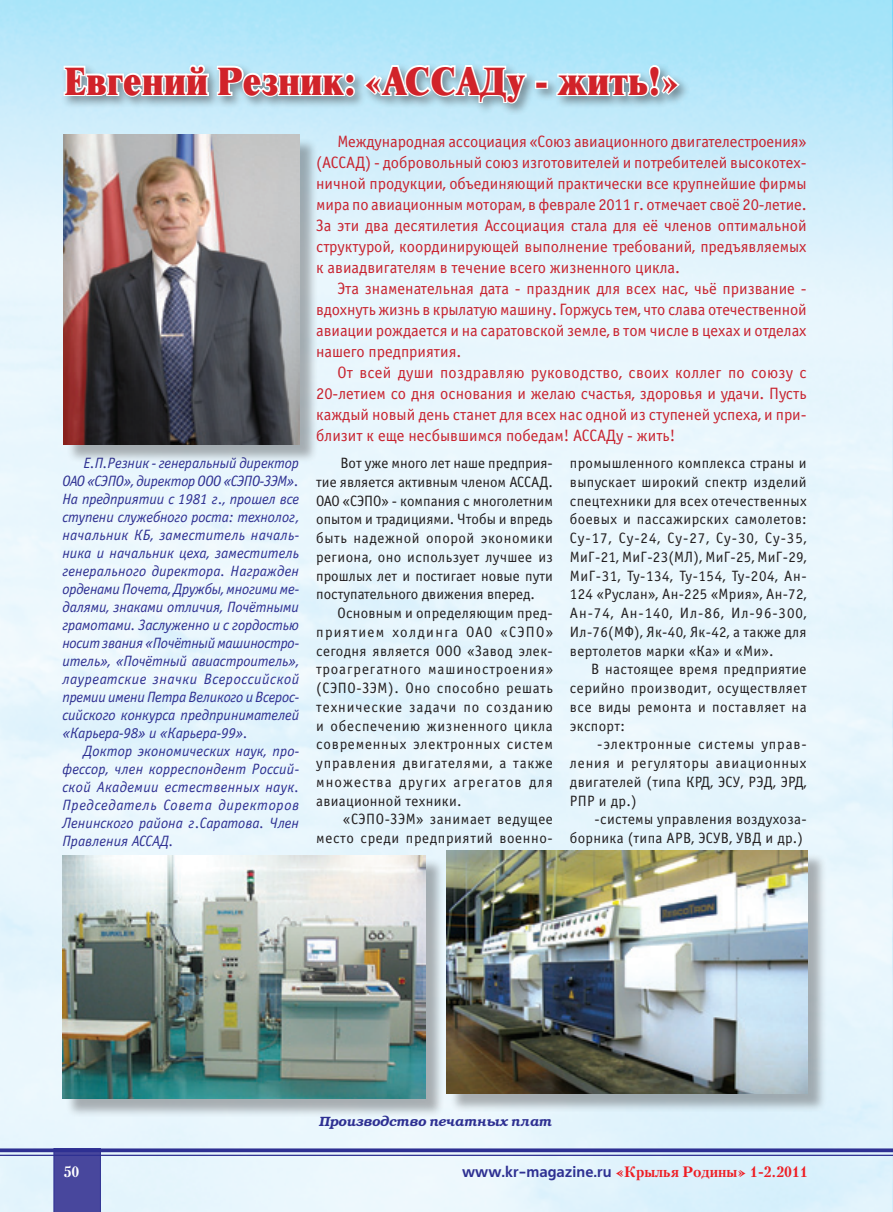
<style>
.page{position:relative;width:893px;height:1212px;background:#fff}
.page>*{position:absolute;margin:0;border:0;box-sizing:border-box;transform-origin:0 0}
.zegolovok{font:39px "Newton XC";letter-spacing:.01em;color:#d1232a;scale:.9 1}
.t1{font:16.5px/21px "Officina Sans C";color:#c82430;text-align:justify}
.t2{font:15px/18.8px "Officina Sans C";letter-spacing:.02em;color:#231f20;text-align:justify}
.t3{font:italic 15px/18px "Officina Sans C";letter-spacing:-.005em;color:#2e3092;text-align:justify}
.t4{font:15px/18.8px "Officina Sans C";letter-spacing:.04em;color:#231f20;text-align:right}
.t5{font:700 15px "Petersburg C";color:#ee1d23}
.t6{font:700 15px "Petersburg C";color:#fff}
.podpis{font:italic 600 13.5px "Bookman C";color:#2e3092}
.s1{font-family:"Free Set C";color:#2e3092}
</style>
<div class="page">
<img style="left:0;top:0;width:892px;height:1212px">
<div style="left:54px;top:1152px;width:47px;height:60px;background:#48479d"></div>
<svg style="left:0;top:1148px;width:892px;height:4px;background:#41459d"></svg>
<hr style="left:0;top:1154px;width:893px;height:2px;background:#2e3092">
<hr style="left:892px;top:0;width:1px;height:1212px;background:#f1dcc2">
<div style="left:60px;top:61px;width:630px;height:54px;background:#231f20;opacity:.45"></div>
<svg style="left:62px;top:63px;width:294px;height:35px"></svg>
<svg style="left:362px;top:63px;width:166px;height:42px"></svg>
<div style="left:535px;top:81px;width:13px;height:8px;border:3px solid #fff"></div>
<svg style="left:555px;top:63px;width:127px;height:79px;background:#c0e1ef"></svg>
<div style="left:65px;top:857px;width:379px;height:260px;background:#231f20;opacity:.34"></div>
<img style="left:63px;top:855px;width:362px;height:243px">
<div style="left:449px;top:852px;width:378px;height:260px;background:#231f20;opacity:.34"></div>
<img style="left:447px;top:850px;width:361px;height:243px">
<div style="left:66px;top:137px;width:252px;height:326px;background:#231f20;opacity:.34"></div>
<img style="left:64px;top:135px;width:235px;height:309px">
<p class="zegolovok" style="left:64px;top:59px;width:685px">Евгений Резник: «АССАДу - жить!»</p>
<p class="t3" style="left:62px;top:454px;width:238px;text-indent:21px">Е.П.Резник - генеральный директор ОАО «СЭПО», директор ООО «СЭПО-ЗЭМ».<br>На предприятии с 1981 г., прошел все ступени служебного роста: технолог, начальник КБ, заместитель началь&shy;ника и начальник цеха, заместитель генерального директора. Награжден орденами Почета, Дружбы, многими ме&shy;далями, знаками отличия, Почётными грамотами. Заслуженно и с гордостью носит звания «Почётный машиностро&shy;итель», «Почётный авиастроитель», лауреатские значки Всероссийской премии имени Петра Великого и Всерос&shy;сийского конкурса предпринимателей «Карьера-98» и «Карьера-99».</p>
<p class="t3" style="left:62px;top:742px;width:238px;text-indent:21px">Доктор экономических наук, про&shy;фессор, член корреспондент Россий&shy;ской Академии естественных наук.<br>Председатель Совета директоров Ленинского района г.Саратова. Член Правления АССАД.</p>
<p class="t1" style="left:316px;top:131px;width:492px;text-indent:21px">Международная ассоциация «Союз авиационного двигателестроения» (АССАД) - добровольный союз изготовителей и потребителей высокотех&shy;ничной продукции, объединяющий практически все крупнейшие фирмы мира по авиационным моторам, в феврале 2011 г. отмечает своё 20-летие.<br>За эти два десятилетия Ассоциация стала для её членов оптимальной структурой, координирующей выполнение требований, предъявляемых к авиадвигателям в течение всего жизненного цикла.</p>
<p class="t1" style="left:316px;top:278px;width:492px;text-indent:21px">Эта знаменательная дата - праздник для всех нас, чьё призвание - вдохнуть жизнь в крылатую машину. Горжусь тем, что слава отечественной авиации рождается и на саратовской земле, в том числе в цехах и отделах нашего предприятия.</p>
<p class="t1" style="left:316px;top:362px;width:492px;text-indent:21px">От всей души поздравляю руководство, своих коллег по союзу с 20-летием со дня основания и желаю счастья, здоровья и удачи. Пусть каждый новый день станет для всех нас одной из ступеней успеха, и при&shy;близит к еще несбывшимся победам! АССАДу - жить!</p>
<p class="t2" style="left:316px;top:454px;width:238px;text-indent:24px">Вот уже много лет наше предприя&shy;тие является активным членом АССАД.<br>ОАО «СЭПО» - компания с многолетним опытом и традициями. Чтобы и впредь быть надежной опорой экономики региона, оно использует лучшее из прошлых лет и постигает новые пути поступательного движения вперед.</p>
<p class="t2" style="left:316px;top:604px;width:238px;text-indent:21px">Основным и определяющим пред&shy;приятием холдинга ОАО «СЭПО» сегодня является ООО «Завод элек&shy;троагрегатного машиностроения» (СЭПО-ЗЭМ). Оно способно решать технические задачи по созданию и обеспечению жизненного цикла современных электронных систем управления двигателями, а также множества других агрегатов для авиационной техники.</p>
<p class="t4" style="left:316px;top:810px;width:238px">«СЭПО-ЗЭМ» занимает ведущее место среди предприятий военно-</p>
<p class="t2" style="left:570px;top:454px;width:238px">промышленного комплекса страны и выпускает широкий спектр изделий спецтехники для всех отечественных боевых и пассажирских самолетов:<br>Су-17, Су-24, Су-27, Су-30, Су-35, МиГ-21, МиГ-23(МЛ), МиГ-25, МиГ-29, МиГ-31, Ту-134, Ту-154, Ту-204, Ан-124 «Руслан», Ан-225 «Мрия», Ан-72, Ан-74, Ан-140, Ил-86, Ил-96-300, Ил-76(МФ), Як-40, Як-42, а также для вертолетов марки «Ка» и «Ми».</p>
<p class="t2" style="left:570px;top:660px;width:238px;text-indent:21px">В настоящее время предприятие серийно производит, осуществляет все виды ремонта и поставляет на экспорт:</p>
<p class="t2" style="left:570px;top:735px;width:238px;text-indent:27px">-электронные системы управ&shy;ления и регуляторы авиационных двигателей (типа КРД, ЭСУ, РЭД, ЭРД, РПР и др.)</p>
<p class="t2" style="left:570px;top:810px;width:238px;text-align:right">-системы управления воздухоза&shy;борника (типа АРВ, ЭСУВ, УВД и др.)</p>
<p class="podpis" style="left:319px;top:1112px;width:234px">Производство печатных плат</p>
<p class="t6" style="left:64px;top:1162px;width:17px">50</p>
<p class="t5" style="left:462px;top:1162px;width:347px"><span class="s1">www.kr-magazine.ru</span> «Крылья Родины» 1-2.2011</p>
</div>
